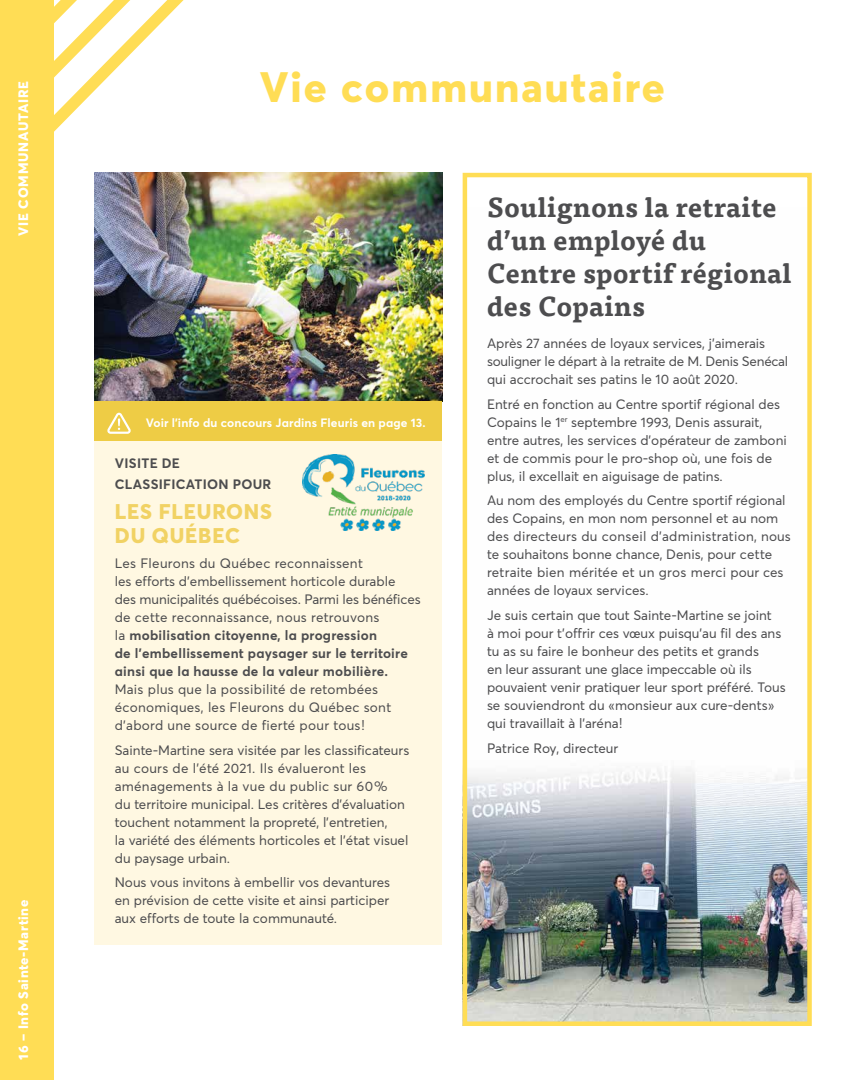
<style>
.page{position:relative;width:864px;height:1080px;background:#fff}
.page>*{position:absolute;margin:0;border:0;box-sizing:border-box;transform-origin:0 0}
.t1{font:800 42px "Averta";letter-spacing:.05em;color:#fd5}
.t2{font:700 27px/33px "Tisa Pro";letter-spacing:.02em;color:#4d4d4f}
.t3{font:800 21px/24px "Averta";letter-spacing:.04em;color:#f1d264}
.t4{font:13.5px/18px "Averta";color:#4d4d4f}
.t5{font:13.5px/18px "Averta";letter-spacing:.02em;color:#4d4d4f}
.t6{font:800 13.5px "Averta";letter-spacing:.05em;color:#fff}
.t7{font:700 13.5px/21px "Averta";letter-spacing:.02em;color:#4d4d4f}
.t8{font:700 12px "Averta";letter-spacing:.01em;color:#fff}
.s1{font-weight:700}
</style>
<div class="page">
<img style="left:468px;top:768px;width:339px;height:253px">
<div style="left:463px;top:173px;width:349px;height:853px;border:4px solid #fd5"></div>
<div style="left:94px;top:408px;width:348px;height:537px;background:#fff8e2"></div>
<img style="left:94px;top:173px;width:348px;height:229px">
<div style="left:94px;top:402px;width:348px;height:39px;background:#eecc45"></div>
<div style="left:0;top:0;width:54px;height:1080px;background:#fd5"></div>
<svg style="left:54px;top:0;width:130px;height:132px"></svg>
<svg style="left:107px;top:413px;width:24px;height:21px"></svg>
<img style="left:302px;top:454px;width:123px;height:77px">
<p class="t6" style="left:15px;top:236px;width:156px;rotate:-90deg">VIE COMMUNAUTAIRE</p>
<p class="t6" style="left:15px;top:1060px;width:162px;rotate:-90deg">16 – Info Sainte-Martine</p>
<h1 class="t1" style="left:260px;top:60px;width:407px">Vie communautaire</h1>
<p class="t8" style="left:146px;top:414px;width:281px">Voir l’info du concours Jardins Fleuris en page 13.</p>
<p class="t7" style="left:115px;top:452px;width:158px">VISITE DE<br>CLASSIFICATION POUR</p>
<h3 class="t3" style="left:115px;top:500px;width:159px">LES FLEURONS<br>DU QUÉBEC</h3>
<p class="t4" style="left:115px;top:554px;width:307px">Les Fleurons du Québec reconnaissent<br>les efforts d’embellissement horticole durable<br>des municipalités québécoises. Parmi les bénéfices de cette reconnaissance, nous retrouvons<br>la <span class="s1">mobilisation citoyenne, la progression<br>de l’embellissement paysager sur le territoire ainsi que la hausse de la valeur mobilière.</span></p>
<p class="t5" style="left:115px;top:680px;width:278px">Mais plus que la possibilité de retombées économiques, les Fleurons du Québec sont d’abord une source de fierté pour tous !</p>
<p class="t4" style="left:115px;top:741px;width:296px">Sainte-Martine sera visitée par les classificateurs au cours de l’été 2021. Ils évalueront les aménagements à la vue du public sur 60 %<br>du territoire municipal. Les critères d’évaluation touchent notamment la propreté, l’entretien,<br>la variété des éléments horticoles et l’état visuel du paysage urbain.</p>
<p class="t4" style="left:115px;top:874px;width:277px;text-align:justify">Nous vous invitons à embellir vos devantures en prévision de cette visite et ainsi participer aux efforts de toute la communauté.</p>
<h2 class="t2" style="left:487px;top:190px;width:306px">Soulignons la retraite d’un employé du<br>Centre sportif régional des Copains</h2>
<p class="t4" style="left:487px;top:334px;width:303px">Après 27 années de loyaux services, j’aimerais souligner le départ à la retraite de M. Denis Senécal qui accrochait ses patins le 10 août 2020.</p>
<p class="t4" style="left:487px;top:395px;width:301px">Entré en fonction au Centre sportif régional des Copains le 1<sup>er</sup> septembre 1993, Denis assurait, entre autres, les services d’opérateur de zamboni et de commis pour le pro-shop où, une fois de plus, il excellait en aiguisage de patins.</p>
<p class="t4" style="left:487px;top:491px;width:305px">Au nom des employés du Centre sportif régional des Copains, en mon nom personnel et au nom des directeurs du conseil d’administration, nous te souhaitons bonne chance, Denis, pour cette retraite bien méritée et un gros merci pour ces années de loyaux services.</p>
<p class="t4" style="left:487px;top:606px;width:300px">Je suis certain que tout Sainte-Martine se joint<br>à moi pour t’offrir ces vœux puisqu’au fil des ans tu as su faire le bonheur des petits et grands<br>en leur assurant une glace impeccable où ils pouvaient venir pratiquer leur sport préféré. Tous se souviendront du « monsieur aux cure-dents » qui travaillait à l’aréna !</p>
<p class="t4" style="left:487px;top:739px;width:133px">Patrice Roy, directeur</p>
</div>
